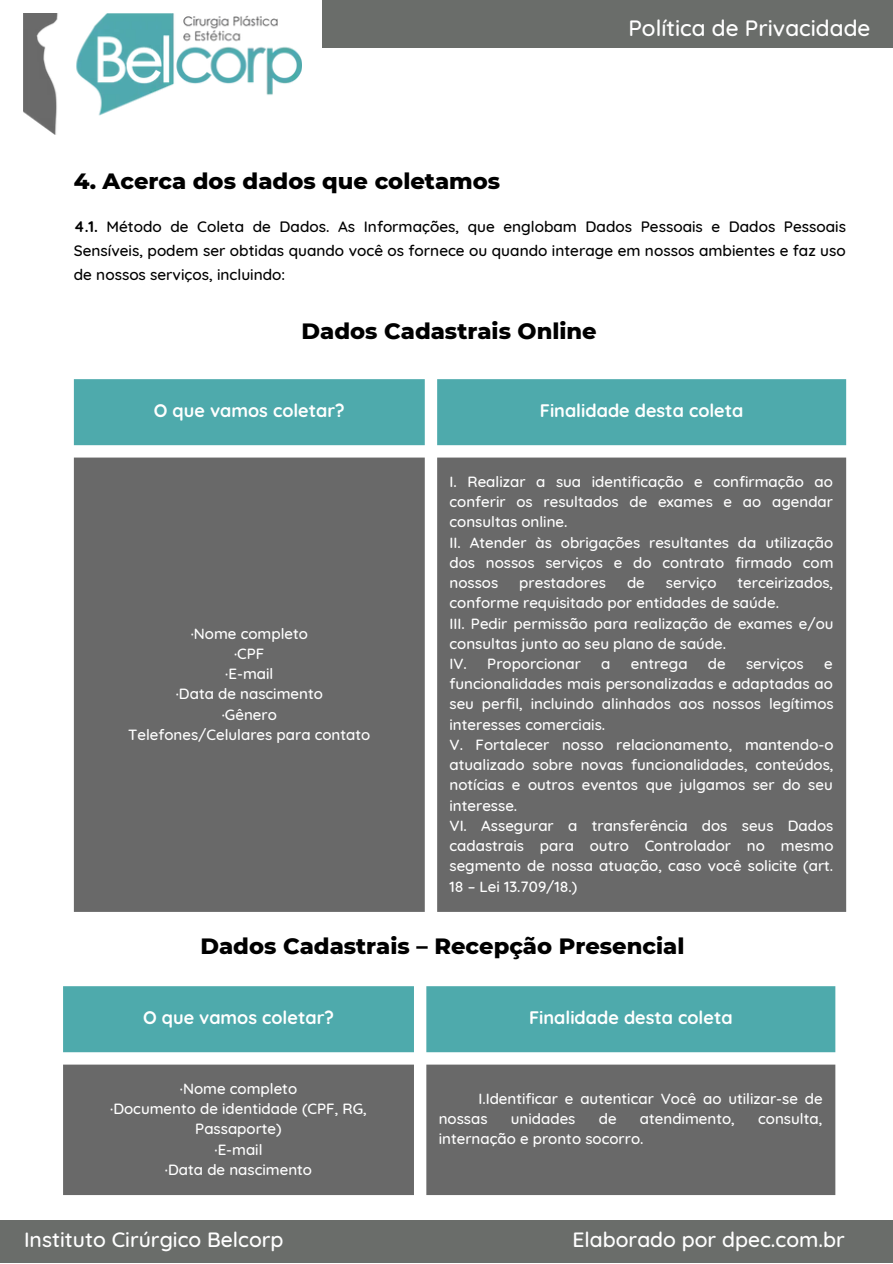
<style>
.page{position:relative;width:893px;height:1264px;background:#fff}
.page>*{position:absolute;margin:0;border:0;box-sizing:border-box;transform-origin:0 0}
.t1{font:800 22.5px "Montserrat";color:#000}
.t2{font:500 22.5px "Quicksand";color:#fff}
.t3{font:500 21.15px "Quicksand";color:#fff}
.t4{font:700 18px "Quicksand";color:#fff}
.t5{font:500 15.3px/23.5px "Quicksand";color:#000;text-align:justify}
.t6{font:500 15px/20.2px "Quicksand";color:#fff;text-align:justify}
.s1{font-weight:700}
.s2{font-size:21.15px}
.s3{font-size:22.5px}
</style>
<div class="page">
<div style="left:322px;top:0;width:570px;height:47px;background:#6a6d6a"></div>
<img style="left:23px;top:14px;width:278px;height:120px">
<div style="left:0;top:1219px;width:892px;height:43px;background:#6a6d6a"></div>
<div style="left:74px;top:379px;width:772px;height:66px;background:#4eaaac"></div>
<div style="left:74px;top:457px;width:772px;height:454px;background:#696969"></div>
<div style="left:63px;top:986px;width:772px;height:66px;background:#4eaaac"></div>
<div style="left:63px;top:1064px;width:772px;height:130px;background:#696969"></div>
<p class="t2" style="left:628px;top:13px;width:243px">Política de Privacidade</p>
<p class="t1" style="left:74px;top:167px;width:428px">4. Acerca dos dados que coletamos</p>
<p class="t5" style="left:74px;top:215px;width:773px"><span class="s1">4.1.</span> Método de Coleta de Dados. As Informações, que englobam Dados Pessoais e Dados Pessoais Sensíveis, podem ser obtidas quando você os fornece ou quando interage em nossos ambientes e faz uso de nossos serviços, incluindo:</p>
<p class="t1" style="left:301px;top:317px;width:296px">Dados Cadastrais Online</p>
<p class="t4" style="left:154px;top:399px;width:192px">O que vamos coletar?</p>
<p class="t4" style="left:540px;top:399px;width:205px">Finalidade desta coleta</p>
<p class="t6" style="left:191px;top:623px;width:119px">·Nome completo</p>
<p class="t6" style="left:234px;top:643px;width:32px">·CPF</p>
<p class="t6" style="left:225px;top:663px;width:50px">·E-mail</p>
<p class="t6" style="left:176px;top:683px;width:149px">·Data de nascimento</p>
<p class="t6" style="left:222px;top:703px;width:57px">·Gênero</p>
<p class="t6" style="left:128px;top:724px;width:243px">Telefones/Celulares para contato</p>
<p class="t6" style="left:449px;top:471px;width:385px">I. Realizar a sua identificação e confirmação ao conferir os resultados de exames e ao agendar consultas online.</p>
<p class="t6" style="left:449px;top:532px;width:385px">II. Atender às obrigações resultantes da utilização dos nossos serviços e do contrato firmado com nossos</p>
<p class="t6" style="left:449px;top:572px;width:385px;text-indent:288px">terceirizados, conforme requisitado por entidades de saúde.</p>
<p class="t6" style="left:449px;top:612px;width:385px">III. Pedir permissão para realização de exames e/ou consultas junto ao seu plano de saúde.</p>
<p class="t6" style="left:449px;top:653px;width:133px">IV. Proporcionar</p>
<p class="t6" style="left:601px;top:653px;width:11px">a</p>
<p class="t6" style="left:630px;top:653px;width:58px">entrega</p>
<p class="t6" style="left:707px;top:653px;width:19px">de</p>
<p class="t6" style="left:746px;top:653px;width:59px">serviços</p>
<p class="t6" style="left:519px;top:572px;width:88px">prestadores</p>
<p class="t6" style="left:627px;top:572px;width:19px">de</p>
<p class="t6" style="left:666px;top:572px;width:52px">serviço</p>
<p class="t6" style="left:449px;top:653px;width:385px;text-indent:374px">e funcionalidades mais personalizadas e adaptadas ao seu perfil, incluindo alinhados aos nossos legítimos interesses comerciais.</p>
<p class="t6" style="left:449px;top:734px;width:385px">V. Fortalecer nosso relacionamento, mantendo-o atualizado sobre novas funcionalidades, conteúdos, notícias e outros eventos que julgamos ser do seu interesse.</p>
<p class="t6" style="left:449px;top:815px;width:385px">VI. Assegurar a transferência dos seus Dados cadastrais para outro Controlador no mesmo segmento de nossa atuação, caso você solicite (art.<br>18 – Lei 13.709/18.)</p>
<p class="t1" style="left:200px;top:932px;width:485px">Dados Cadastrais – Recepção Presencial</p>
<p class="t4" style="left:143px;top:1006px;width:192px">O que vamos coletar?</p>
<p class="t4" style="left:529px;top:1006px;width:205px">Finalidade desta coleta</p>
<p class="t6" style="left:180px;top:1078px;width:119px">·Nome completo</p>
<p class="t6" style="left:110px;top:1098px;width:258px;text-align:center">·Documento de identidade (CPF, RG,<br>Passaporte)</p>
<p class="t6" style="left:214px;top:1138px;width:50px">·E-mail</p>
<p class="t6" style="left:165px;top:1158px;width:149px">·Data de nascimento</p>
<p class="t6" style="left:438px;top:1088px;width:385px;text-indent:40px">I.Identificar e autenticar Você ao utilizar-se de nossas</p>
<p class="t6" style="left:511px;top:1108px;width:66px">unidades</p>
<p class="t6" style="left:598px;top:1108px;width:19px">de</p>
<p class="t6" style="left:640px;top:1108px;width:96px">atendimento,</p>
<p class="t6" style="left:758px;top:1108px;width:66px">consulta,</p>
<p class="t6" style="left:438px;top:1128px;width:206px">internação e pronto socorro.</p>
<p class="t3" style="left:24px;top:1225px;width:261px">Instituto Cirúrgico Belcorp</p>
<p class="t2" style="left:572px;top:1225px;width:293px"><span class="s2">Elab</span>orado por dpec.com.br</p>
<p class="t3" style="left:605px;top:1225px;width:241px"><span class="s3">b</span>orado por dpec.com.br</p>
<p class="t2" style="left:18px;top:1225px;width:225px">www.clinicadia.net.br</p>
</div>
